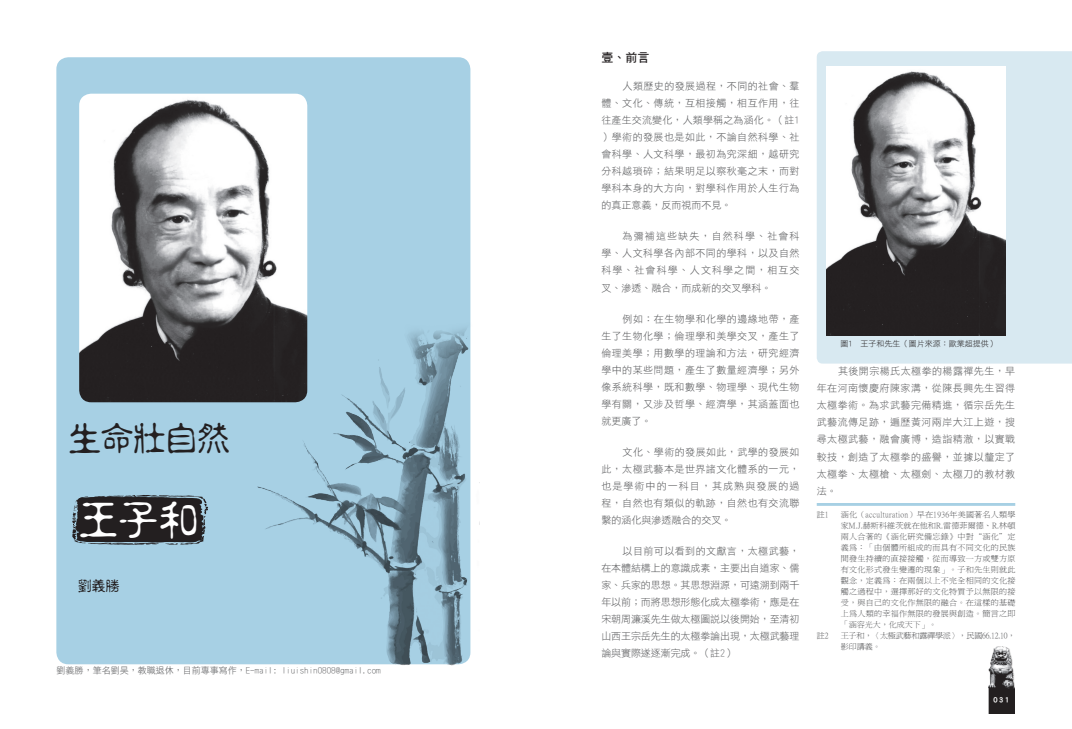
<style>
.page{position:relative;width:1072px;height:729px;background:#fff}
.page>*{position:absolute;margin:0;border:0;box-sizing:border-box;transform-origin:0 0}
.篇名{font:40px "BIG5 A5";color:#fff}
.篇名-2{font:33px "BIG5 A5";letter-spacing:-.025em;color:#231f20}
.篇名-3{font:14px "BIG5 A5";color:#231f20}
.T_表格標題1-壹貳參{font:12px "DF Hei Bd HKP BF";color:#231f20}
.T_表格標題1-壹貳參-2{font:10px/17px "DF Hei Lt HK BF";letter-spacing:.045em;color:#57585a;text-align:justify}
.我段落樣式_1__2{font:9px "DF Hei Lt HK BF";color:#57585a}
.打淡80_的字{font:8px/11px "P Ming Li U";letter-spacing:.04em;color:#57585a;text-align:justify}
.打淡80_的字-2{font:8px/11px "P Ming Li U";letter-spacing:-.02em;color:#57585a}
.圖說黑{font:8px "DF Hei Lt HK BF";color:#231f20}
.t1{font:8px "DF Hei Bd HKP BF";color:#fff}
</style>
<div class="page">
<img style="left:988px;top:646px;width:26px;height:67px">
<div style="left:56px;top:57px;width:414px;height:607px;background:#a7d0e4;border-radius:12px"></div>
<img style="left:257px;top:322px;width:223px;height:343px">
<svg style="left:72px;top:495px;width:136px;height:49px;background:#323337"></svg>
<img style="left:79px;top:94px;width:228px;height:308px">
<div style="left:817px;top:51px;width:254px;height:312px;background:#d8e9f1"></div>
<img style="left:826px;top:67px;width:179px;height:269px">
<hr style="left:816px;top:503px;width:199px;height:3px;background:#a7d0e4">
<p class="篇名-2" style="left:69px;top:421px;width:163px">生命壯自然</p>
<p class="篇名" style="left:78px;top:500px;width:121px">王子和</p>
<p class="篇名-3" style="left:78px;top:578px;width:43px">劉義勝</p>
<p class="我段落樣式_1__2" style="left:57px;top:665px;width:325px">劉義勝，筆名劉昊，教職退休，目前專事寫作，E-mail: liuishin0808@gmail.com</p>
<p class="T_表格標題1-壹貳參" style="left:601px;top:51px;width:49px">壹、前言</p>
<p class="T_表格標題1-壹貳參-2" style="left:601px;top:78px;width:200px;text-indent:21px">人類歷史的發展過程，不同的社會、羣體、文化、傳統，互相接觸，相互作用，往往產生交流變化，人類學稱之為涵化。（註1）學術的發展也是如此，不論自然科學、社會科學、人文科學，最初為究深細，越研究分科越瑣碎；結果明足以察秋毫之末，而對學科本身的大方向，對學科作用於人生行為的真正意義，反而視而不見。</p>
<p class="T_表格標題1-壹貳參-2" style="left:601px;top:228px;width:200px;text-indent:21px">為彌補這些缺失，自然科學、社會科學、人文科學各內部不同的學科，以及自然科學、社會科學、人文科學之間，相互交叉、滲透、融合，而成新的交叉學科。</p>
<p class="T_表格標題1-壹貳參-2" style="left:601px;top:310px;width:200px;text-indent:21px">例如：在生物學和化學的邊緣地帶，產生了生物化學；倫理學和美學交叉，產生了倫理美學；用數學的理論和方法，研究經濟學中的某些問題，產生了數量經濟學；另外像系統科學，既和數學、物理學、現代生物學有關，又涉及哲學、經濟學，其涵蓋面也就更廣了。</p>
<p class="T_表格標題1-壹貳參-2" style="left:601px;top:443px;width:200px;text-indent:21px">文化、學術的發展如此，武學的發展如此，太極武藝本是世界諸文化體系的一元，也是學術中的一科目，其成熟與發展的過程，自然也有類似的軌跡，自然也有交流聯繫的涵化與滲透融合的交叉。</p>
<p class="T_表格標題1-壹貳參-2" style="left:601px;top:542px;width:200px;text-indent:21px">以目前可以看到的文獻言，太極武藝，在本體結構上的意識成素，主要出自道家、儒家、兵家的思想。其思想淵源，可遠溯到兩千年以前；而將思想形態化成太極拳術，應是在宋朝周濂溪先生做太極圖說以後開始，至清初山西王宗岳先生的太極拳論出現，太極武藝理論與實際遂逐漸完成。（註2）</p>
<p class="圖說黑" style="left:840px;top:339px;width:157px">圖1　王子和先生（圖片來源：歐業超提供）</p>
<p class="T_表格標題1-壹貳參-2" style="left:816px;top:363px;width:200px;text-indent:21px">其後開宗楊氏太極拳的楊露禪先生，早年在河南懷慶府陳家溝，從陳長興先生習得太極拳術。為求武藝完備精進，循宗岳先生武藝流傳足跡，遍歷黃河兩岸大江上遊，搜尋太極武藝，融會廣博，造詣精澈，以實戰較技，創造了太極拳的盛譽，並據以釐定了太極拳、太極槍、太極劍、太極刀的教材教法。</p>
<p class="打淡80_的字" style="left:816px;top:509px;width:13px">註1</p>
<p class="打淡80_的字" style="left:840px;top:509px;width:176px">涵化（acculturation）早在1936年美國著名人類學家M.J.赫斯科維茨就在他和R.雷德菲爾德、R.林頓兩人合著的《涵化研究備忘錄》中對“涵化”定義為：「由個體所組成的而具有不同文化的民族間發生持續的直接接觸，從而導致一方或雙方原有文化形式發生變遷的現象」。子和先生則就此觀念，定義為：在兩個以上不完全相同的文化接觸之過程中，選擇那好的文化特質予以無限的接受，與自己的文化作無限的融合。在這樣的基礎上為人類的幸福作無限的發展與創造。簡言之即「涵容光大，化成天下」。</p>
<p class="打淡80_的字" style="left:816px;top:630px;width:13px">註2</p>
<p class="打淡80_的字-2" style="left:840px;top:630px;width:176px">王子和，〈太極武藝和露禪學派〉，民國66.12.10，影印講義。</p>
<p class="t1" style="left:993px;top:695px;width:17px">031</p>
</div>
